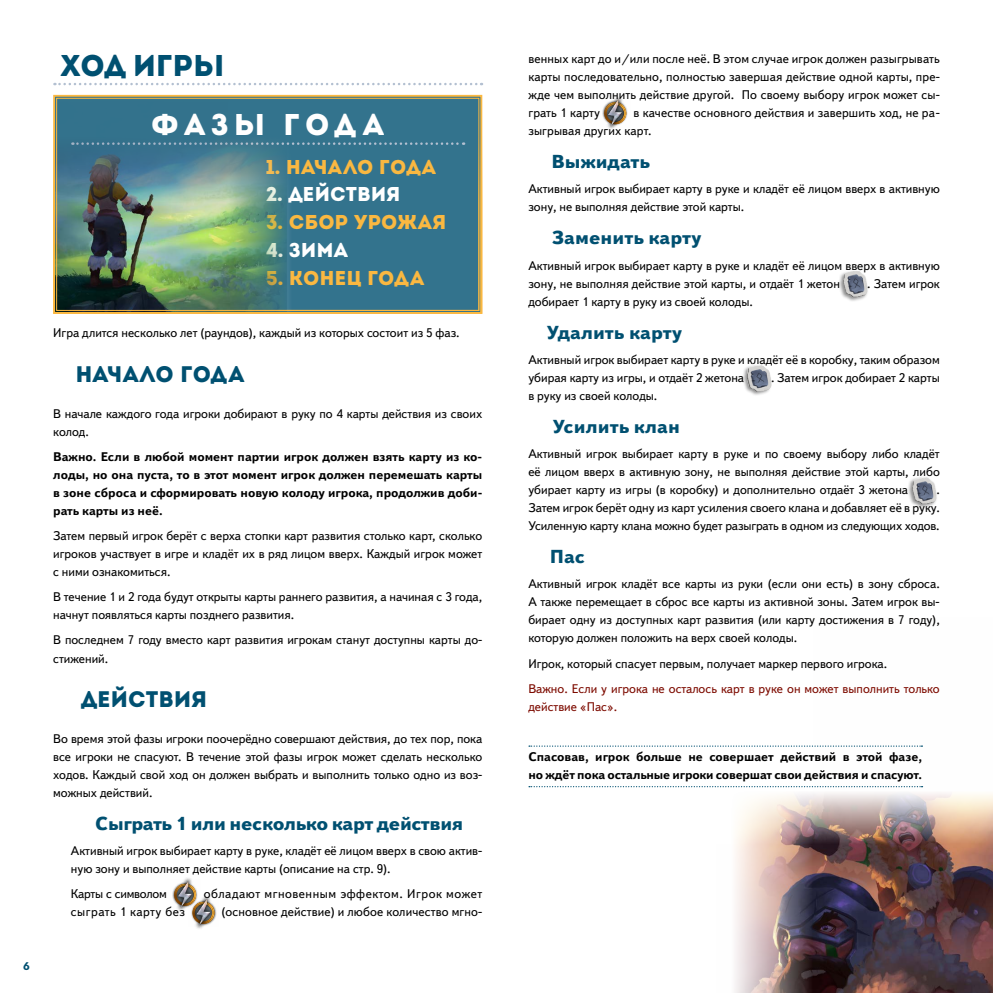
<style>
.page{position:relative;width:993px;height:993px;background:#fff}
.page>*{position:absolute;margin:0;border:0;box-sizing:border-box;transform-origin:0 0}
.t1{font:30px "Intro";letter-spacing:.17em;color:#fff}
.t2{font:30px "Intro";letter-spacing:-.01em;color:#005071}
.t3{font:22.5px "Intro";color:#005071}
.t4{font:20px "Intro";color:#fab841}
.t5{font:20px "Intro";color:#fff}
.t6{font:800 18.75px "Textbook New";color:#005071}
.t7{font:800 18.75px "Textbook New";letter-spacing:-.02em;color:#005071}
.t8{font:12.5px/18px "Textbook New";color:#000}
.t9{font:700 12.5px/18px "Textbook New";color:#000;text-align:justify}
.t10{font:12.5px/18px "Textbook New";color:#7d0b00}
.t11{font:12.5px "Textbook New";letter-spacing:.04em;color:#000}
.t12{font:12.5px "Textbook New";letter-spacing:-.02em;color:#000}
.t13{font:700 12.5px "Serenity";color:#005071}
.s1{color:#fff}
</style>
<div class="page">
<svg style="left:54px;top:83px;width:428px;height:2px"></svg>
<div style="left:173px;top:875px;width:24px;height:36px;background:#000;opacity:.7"></div>
<img style="left:172px;top:879px;width:25px;height:29px">
<div style="left:191px;top:893px;width:24px;height:36px;background:#000;opacity:.7"></div>
<img style="left:188px;top:897px;width:29px;height:29px">
<svg style="left:529px;top:745px;width:187px;height:1px"></svg>
<svg style="left:529px;top:786px;width:187px;height:1px"></svg>
<div style="left:603px;top:94px;width:23px;height:36px;background:#000;opacity:.7"></div>
<img style="left:602px;top:98px;width:26px;height:29px">
<div style="left:837px;top:269px;width:31px;height:33px;background:#000;opacity:.45"></div>
<div style="left:845px;top:270px;width:22px;height:24px;background:#fff"></div>
<div style="left:842px;top:271px;width:25px;height:26px;background:#000;opacity:.75"></div>
<div style="left:741px;top:363px;width:31px;height:33px;background:#000;opacity:.45"></div>
<div style="left:748px;top:364px;width:23px;height:24px;background:#fff"></div>
<div style="left:746px;top:365px;width:25px;height:26px;background:#000;opacity:.75"></div>
<div style="left:906px;top:476px;width:31px;height:33px;background:#000;opacity:.45"></div>
<div style="left:911px;top:477px;width:25px;height:27px;background:#000;opacity:.75"></div>
<img style="left:53px;top:96px;width:430px;height:218px">
<img style="left:717px;top:745px;width:275px;height:247px">
<p class="t13" style="left:23px;top:959px;width:8px">6</p>
<h1 class="t2" style="left:60px;top:47px;width:166px">ХОД ИГРЫ</h1>
<h1 class="t1" style="left:151px;top:107px;width:234px">ФАЗЫ ГОДА</h1>
<h3 class="t4" style="left:266px;top:155px;width:171px">1. НАЧАЛО ГОДА</h3>
<h3 class="t5" style="left:266px;top:182px;width:136px">2. ДЕЙСТВИЯ</h3>
<h3 class="t4" style="left:266px;top:210px;width:182px">3. СБОР УРОЖАЯ</h3>
<h3 class="t5" style="left:266px;top:238px;width:83px">4. ЗИМА</h3>
<h3 class="t4" style="left:266px;top:265px;width:159px">5. КОНЕЦ ГОДА</h3>
<p class="t8" style="left:53px;top:324px;width:408px">Игра длится несколько лет (раундов), каждый из которых состоит из 5 фаз.</p>
<h2 class="t3" style="left:53px;top:361px;width:193px"><span class="s1">1.</span> НАЧАЛО ГОДА</h2>
<p class="t8" style="left:53px;top:404px;width:430px">В начале каждого года игроки добирают в руку по 4 карты действия из своих колод.</p>
<p class="t9" style="left:53px;top:447px;width:430px">Важно. Если в любой момент партии игрок должен взять карту из ко&shy;лоды, но она пуста, то в этот момент игрок должен перемешать карты в зоне сброса и сформировать новую колоду игрока, продолжив доби&shy;рать карты из неё.</p>
<p class="t8" style="left:53px;top:526px;width:430px;text-align:justify">Затем первый игрок берёт с верха стопки карт развития столько карт, сколько игроков участвует в игре и кладёт их в ряд лицом вверх. Каждый игрок может с ними ознакомиться.</p>
<p class="t8" style="left:53px;top:587px;width:430px">В течение 1 и 2 года будут открыты карты раннего развития, а начиная с 3 года, начнут появляться карты позднего развития.</p>
<p class="t8" style="left:53px;top:631px;width:430px">В последнем 7 году вместо карт развития игрокам станут доступны карты до&shy;стижений.</p>
<h2 class="t3" style="left:56px;top:685px;width:153px"><span class="s1">2.</span> ДЕЙСТВИЯ</h2>
<p class="t8" style="left:53px;top:729px;width:430px;text-align:justify">Во время этой фазы игроки поочерёдно совершают действия, до тех пор, пока все игроки не спасуют. В течение этой фазы игрок может сделать несколько ходов. Каждый свой ход он должен выбрать и выполнить только одно из воз&shy;можных действий.</p>
<h3 class="t7" style="left:71px;top:811px;width:394px"><span class="s1">A.</span> Сыграть 1 или несколько карт действия</h3>
<p class="t8" style="left:71px;top:841px;width:413px">Активный игрок выбирает карту в руке, кладёт её лицом вверх в свою актив&shy;ную зону и выполняет действие карты (описание на стр. 9).</p>
<p class="t12" style="left:71px;top:886px;width:97px">Карты с символом</p>
<p class="t11" style="left:204px;top:886px;width:280px">обладают мгновенным эффектом. Игрок может</p>
<p class="t11" style="left:71px;top:904px;width:115px">сыграть 1 карту без</p>
<p class="t8" style="left:221px;top:902px;width:262px">(основное действие) и любое количество мгно-</p>
<p class="t8" style="left:528px;top:49px;width:413px;text-align:justify">венных карт до и/или после неё. В этом случае игрок должен разыгрывать карты последовательно, полностью завершая действие одной карты, пре&shy;жде чем выполнить действие другой. По своему выбору игрок может сы&shy;грать 1 карту</p>
<p class="t8" style="left:528px;top:103px;width:413px;text-indent:105px">в качестве основного действия и завершить ход, не ра&shy;зыгрывая других карт.</p>
<h3 class="t6" style="left:528px;top:150px;width:123px"><span class="s1">Б.</span> Выжидать</h3>
<p class="t8" style="left:528px;top:180px;width:413px">Активный игрок выбирает карту в руке и кладёт её лицом вверх в активную зону, не выполняя действие этой карты.</p>
<h3 class="t6" style="left:528px;top:226px;width:175px"><span class="s1">В.</span> Заменить карту</h3>
<p class="t8" style="left:528px;top:256px;width:413px">Активный игрок выбирает карту в руке и кладёт её лицом вверх в активную зону, не выполняя действие этой карты, и отдаёт 1 жетон</p>
<p class="t8" style="left:866px;top:274px;width:74px">. Затем игрок</p>
<p class="t8" style="left:528px;top:292px;width:226px">добирает 1 карту в руку из своей колоды.</p>
<h3 class="t6" style="left:528px;top:320px;width:155px"><span class="s1">Г.</span> Удалить карту</h3>
<p class="t8" style="left:528px;top:350px;width:412px">Активный игрок выбирает карту в руке и кладёт её в коробку, таким образом убирая карту из игры, и отдаёт 2 жетона</p>
<p class="t8" style="left:770px;top:368px;width:170px">. Затем игрок добирает 2 карты</p>
<p class="t8" style="left:528px;top:386px;width:130px">в руку из своей колоды.</p>
<h3 class="t6" style="left:528px;top:414px;width:153px"><span class="s1">Д.</span> Усилить клан</h3>
<p class="t8" style="left:528px;top:444px;width:413px;text-align:justify">Активный игрок выбирает карту в руке и по своему выбору либо кладёт её лицом вверх в активную зону, не выполняя действие этой карты, либо убирает карту из игры (в коробку) и дополнительно отдаёт 3 жетона</p>
<p class="t8" style="left:528px;top:480px;width:413px;text-align:justify;text-indent:408px">.<br>Затем игрок берёт одну из карт усиления своего клана и добавляет её в руку.<br>Усиленную карту клана можно будет разыграть в одном из следующих ходов.</p>
<h3 class="t6" style="left:528px;top:545px;width:58px"><span class="s1">Е.</span> Пас</h3>
<p class="t8" style="left:528px;top:575px;width:413px;text-align:justify">Активный игрок кладёт все карты из руки (если они есть) в зону сброса.<br>А также перемещает в сброс все карты из активной зоны. Затем игрок вы&shy;бирает одну из доступных карт развития (или карту достижения в 7 году), которую должен положить на верх своей колоды.</p>
<p class="t8" style="left:528px;top:654px;width:360px">Игрок, который спасует первым, получает маркер первого игрока.</p>
<p class="t10" style="left:528px;top:679px;width:413px">Важно. Если у игрока не осталось карт в руке он может выполнить только действие «Пас».</p>
<p class="t9" style="left:528px;top:747px;width:395px">Спасовав, игрок больше не совершает действий в этой фазе, но ждёт пока остальные игроки совершат свои действия и спасуют.</p>
</div>
